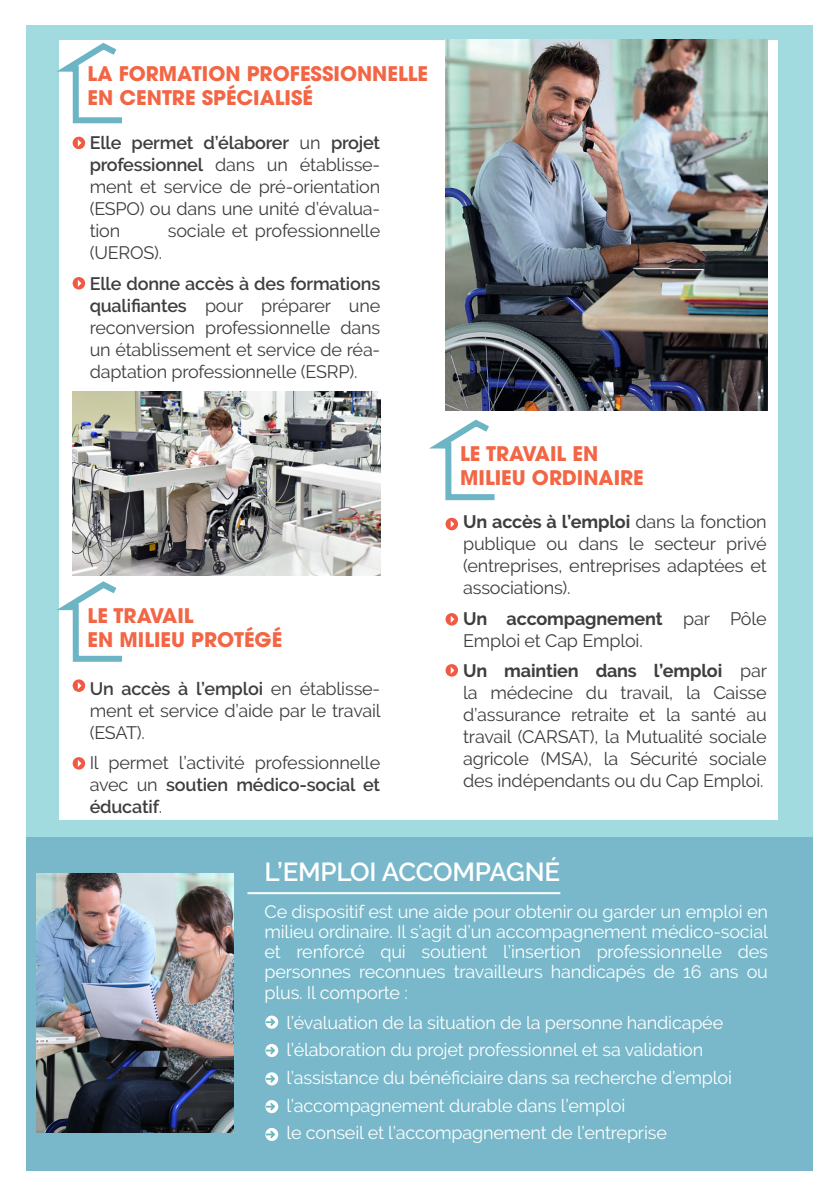
<style>
.page{position:relative;width:840px;height:1191px;background:#fff}
.page>*{position:absolute;margin:0;border:0;box-sizing:border-box;transform-origin:0 0}
._06_-_titre_encart{font:600 26px "Raleway";letter-spacing:-.01em;color:#fff}
._04_-_titre_2{font:700 20px/24px "Avant Garde";color:#f26645}
.t1{font:18px/22px "Raleway";letter-spacing:-.01em;color:#3e3e3f;text-align:justify}
._07_-_txt_encart{font:18px/20.4px "Raleway";letter-spacing:-.01em;color:#fff;text-align:justify}
.s1{font-weight:600}
.s2{font-weight:700}
</style>
<div class="page">
<div style="left:27px;top:26px;width:785px;height:1142px;background:#a1dadf"></div>
<div style="left:27px;top:837px;width:785px;height:334px;background:#78b8ca"></div>
<div style="left:59px;top:40px;width:718px;height:779px;background:#fff"></div>
<hr style="left:247px;top:892px;width:313px;height:2px;background:#fff">
<img style="left:37px;top:873px;width:197px;height:259px">
<img style="left:445px;top:40px;width:322px;height:370px">
<img style="left:72px;top:392px;width:308px;height:183px">
<svg style="left:73px;top:137px;width:12px;height:12px"></svg>
<svg style="left:73px;top:277px;width:12px;height:12px"></svg>
<svg style="left:73px;top:679px;width:12px;height:13px"></svg>
<svg style="left:445px;top:518px;width:13px;height:12px"></svg>
<svg style="left:445px;top:613px;width:13px;height:12px"></svg>
<svg style="left:445px;top:664px;width:13px;height:12px"></svg>
<svg style="left:73px;top:757px;width:12px;height:12px"></svg>
<svg style="left:57px;top:42px;width:65px;height:82px"></svg>
<svg style="left:57px;top:581px;width:65px;height:81px"></svg>
<svg style="left:429px;top:419px;width:66px;height:82px"></svg>
<svg style="left:265px;top:1015px;width:13px;height:13px"></svg>
<svg style="left:265px;top:1044px;width:13px;height:13px"></svg>
<svg style="left:265px;top:1072px;width:13px;height:13px"></svg>
<svg style="left:265px;top:1100px;width:13px;height:13px"></svg>
<svg style="left:265px;top:1127px;width:13px;height:14px"></svg>
<p class="_04_-_titre_2" style="left:88px;top:62px;width:342px">LA FORMATION PROFESSIONNELLE<br>EN CENTRE SPÉCIALISÉ</p>
<p class="t1" style="left:90px;top:131px;width:292px"><span class="s1">Elle permet d’élaborer</span> un <span class="s1">projet professionnel</span> dans un établisse&shy;ment et service de pré-orientation (ESPO) ou dans une unité d’évalua&shy;tion</p>
<p class="t1" style="left:168px;top:219px;width:214px">sociale et professionnelle</p>
<p class="t1" style="left:90px;top:241px;width:74px">(UEROS).</p>
<p class="t1" style="left:90px;top:272px;width:292px"><span class="s1">Elle donne accès à des formations qualifiantes</span> pour préparer une reconversion professionnelle dans un établissement et service de réa&shy;daptation professionnelle (ESRP).</p>
<p class="_04_-_titre_2" style="left:88px;top:603px;width:196px">LE TRAVAIL<br>EN MILIEU PROTÉGÉ</p>
<p class="t1" style="left:90px;top:677px;width:292px"><span class="s1">Un accès à l’emploi</span> en établisse&shy;ment et service d’aide par le travail (ESAT).</p>
<p class="t1" style="left:90px;top:752px;width:292px">Il permet l’activité professionnelle avec un <span class="s1">soutien médico-social et éducatif</span>.</p>
<p class="_04_-_titre_2" style="left:460px;top:442px;width:185px">LE TRAVAIL EN<br>MILIEU ORDINAIRE</p>
<p class="t1" style="left:463px;top:510px;width:305px"><span class="s2">Un accès à l’emploi</span> dans la fonction publique ou dans le secteur privé (entreprises, entreprises adaptées et associations).</p>
<p class="t1" style="left:463px;top:607px;width:305px"><span class="s2">Un accompagnement</span> par Pôle<br>Emploi et Cap Emploi.</p>
<p class="t1" style="left:463px;top:660px;width:305px"><span class="s2">Un maintien dans l’emploi</span> par la médecine du travail, la Caisse d’assurance retraite et la santé au travail (CARSAT), la Mutualité sociale agricole (MSA), la Sécurité sociale des indépendants ou du Cap Emploi.</p>
<p class="_06_-_titre_encart" style="left:264px;top:856px;width:297px">L’EMPLOI ACCOMPAGNÉ</p>
<p class="_07_-_txt_encart" style="left:264px;top:901px;width:504px">Ce dispositif est une aide pour obtenir ou garder un emploi en milieu ordinaire. Il s’agit d’un accompagnement médico-social et renforcé qui soutient l’insertion professionnelle des personnes reconnues travailleurs handicapés de 16 ans ou plus. Il comporte :</p>
<p class="_07_-_txt_encart" style="left:286px;top:1012px;width:438px">l’évaluation de la situation de la personne handicapée</p>
<p class="_07_-_txt_encart" style="left:286px;top:1039px;width:418px">l’élaboration du projet professionnel et sa validation</p>
<p class="_07_-_txt_encart" style="left:286px;top:1067px;width:447px">l’assistance du bénéficiaire dans sa recherche d’emploi</p>
<p class="_07_-_txt_encart" style="left:286px;top:1095px;width:340px">l’accompagnement durable dans l’emploi</p>
<p class="_07_-_txt_encart" style="left:286px;top:1122px;width:382px">le conseil et l’accompagnement de l’entreprise</p>
</div>
